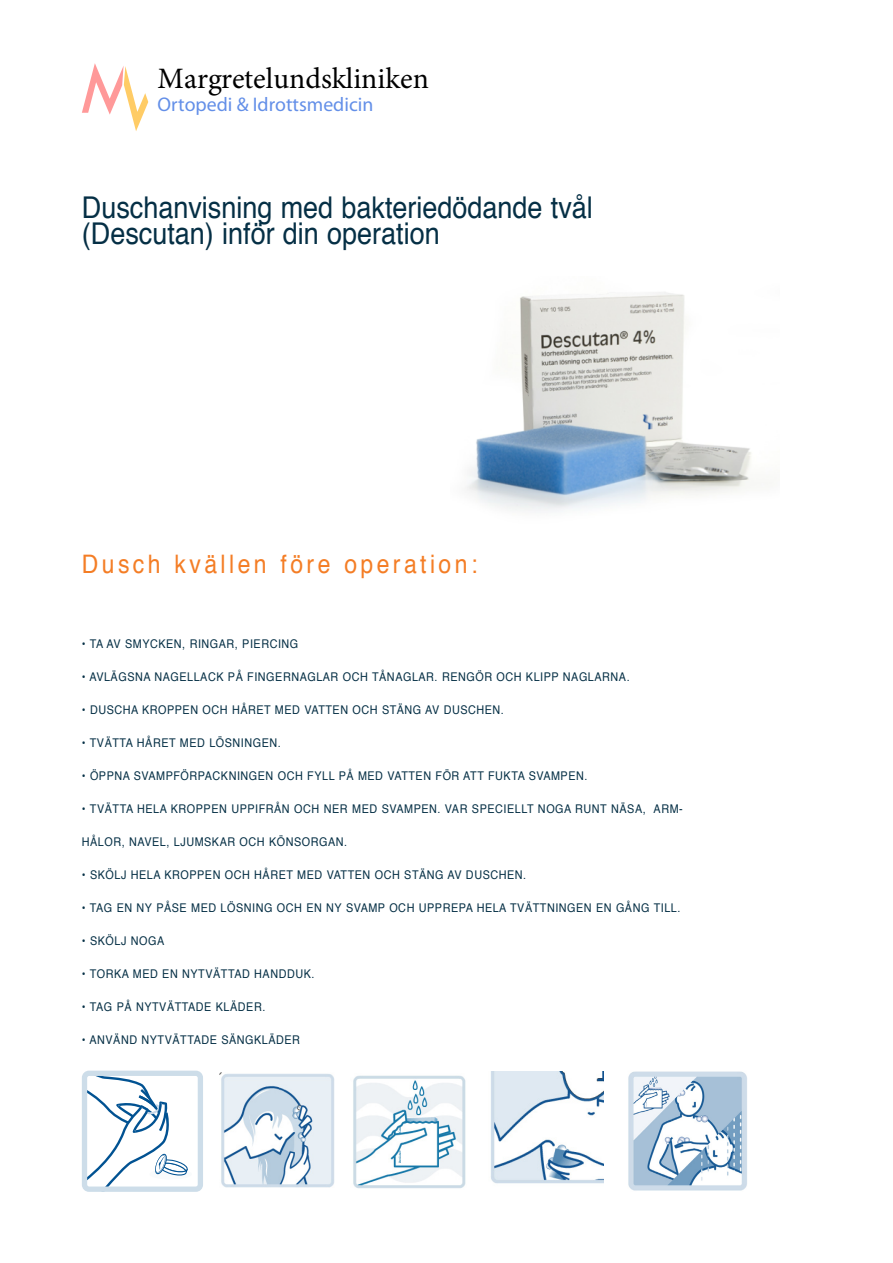
<style>
.page{position:relative;width:893px;height:1263px;background:#fff}
.page>*{position:absolute;margin:0;border:0;box-sizing:border-box;transform-origin:0 0}
.t1{font:30px/25.5px "Helvetica";color:#052f45;scale:.9 1}
.t2{font:29.7px "Minion Pro";color:#000}
.t3{font:25.5px "Helvetica";letter-spacing:.15em;color:#f47d25;scale:.9 1}
.t4{font:19.8px "Myriad Pro";color:#638fe8}
.t5{font:12px "Helvetica";letter-spacing:.05em;color:#052f45;scale:.9 1}
</style>
<div class="page">
<svg style="left:82px;top:63px;width:66px;height:68px"></svg>
<img style="left:466px;top:292px;width:285px;height:219px">
<div style="left:149px;top:1169px;width:43px;height:10px;background:#f9fbfc;border-radius:50%"></div>
<svg style="left:88px;top:1077px;width:100px;height:109px"></svg>
<div style="left:82px;top:1071px;width:121px;height:121px;border:5px solid #cddde9;border-radius:5px"></div>
<img style="left:219px;top:1073px;width:116px;height:115px">
<img style="left:353px;top:1075px;width:113px;height:114px">
<img style="left:628px;top:1071px;width:119px;height:120px">
<img style="left:490px;top:1071px;width:114px;height:113px">
<h2 class="t2" style="left:158px;top:58px;width:273px">Margretelundskliniken</h2>
<h3 class="t4" style="left:158px;top:93px;width:217px">Ortopedi &amp; Idrottsmedicin</h3>
<p class="t1" style="left:82px;top:196px;width:569px">Duschanvisning med bakteriedödande tvål (Descutan) inför din operation</p>
<p class="t3" style="left:82px;top:544px;width:441px">Dusch kvällen före operation:</p>
<p class="t5" style="left:82px;top:634px;width:242px">• TA AV SMYCKEN, RINGAR, PIERCING</p>
<p class="t5" style="left:82px;top:667px;width:610px">• AVLÄGSNA NAGELLACK PÅ FINGERNAGLAR OCH TÅNAGLAR. RENGÖR OCH KLIPP NAGLARNA.</p>
<p class="t5" style="left:82px;top:700px;width:470px">• DUSCHA KROPPEN OCH HÅRET MED VATTEN OCH STÄNG AV DUSCHEN.</p>
<p class="t5" style="left:82px;top:733px;width:223px">• TVÄTTA HÅRET MED LÖSNINGEN.</p>
<p class="t5" style="left:82px;top:766px;width:563px">• ÖPPNA SVAMPFÖRPACKNINGEN OCH FYLL PÅ MED VATTEN FÖR ATT FUKTA SVAMPEN.</p>
<p class="t5" style="left:82px;top:799px;width:669px">• TVÄTTA HELA KROPPEN UPPIFRÅN OCH NER MED SVAMPEN. VAR SPECIELLT NOGA RUNT NÄSA, ARM-</p>
<p class="t5" style="left:82px;top:832px;width:296px">HÅLOR, NAVEL, LJUMSKAR OCH KÖNSORGAN.</p>
<p class="t5" style="left:82px;top:865px;width:495px">• SKÖLJ HELA KROPPEN OCH HÅRET MED VATTEN OCH STÄNG AV DUSCHEN.</p>
<p class="t5" style="left:82px;top:898px;width:667px">• TAG EN NY PÅSE MED LÖSNING OCH EN NY SVAMP OCH UPPREPA HELA TVÄTTNINGEN EN GÅNG TILL.</p>
<p class="t5" style="left:82px;top:931px;width:93px">• SKÖLJ NOGA</p>
<p class="t5" style="left:82px;top:964px;width:260px">• TORKA MED EN NYTVÄTTAD HANDDUK.</p>
<p class="t5" style="left:82px;top:997px;width:205px">• TAG PÅ NYTVÄTTADE KLÄDER.</p>
<p class="t5" style="left:82px;top:1030px;width:244px">• ANVÄND NYTVÄTTADE SÄNGKLÄDER</p>
</div>
